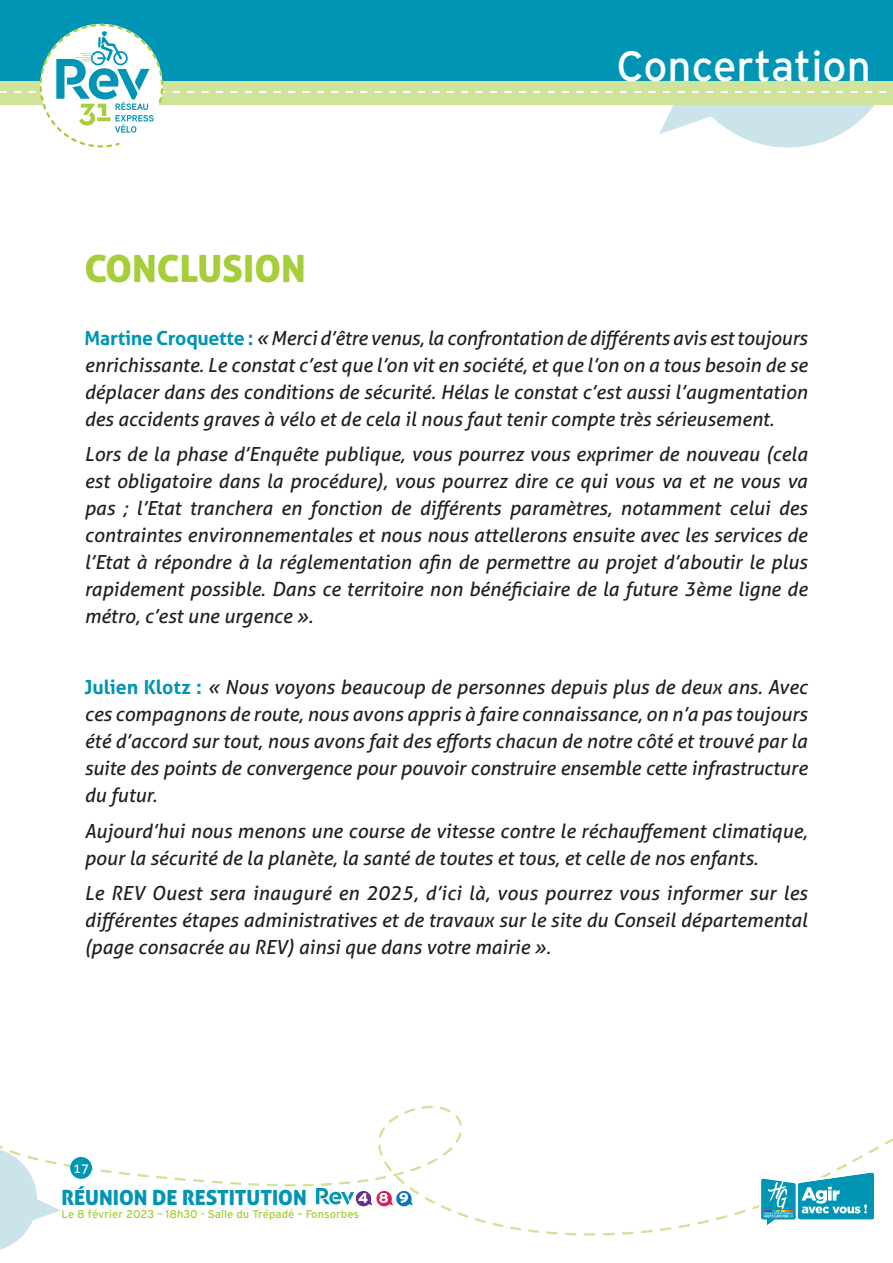
<style>
.page{position:relative;width:893px;height:1263px;background:#fff}
.page>*{position:absolute;margin:0;border:0;box-sizing:border-box;transform-origin:0 0}
.t1{font:42.3px "Interstate";color:#fff}
.t2{font:37.5px "Aller Display";color:#a6ce3b}
.t3{font:20.85px "Aller Display";color:#0095b4}
.t4{font:italic 19.5px/27px "Aller";color:#231f20;text-align:justify}
.t5{font:13.2px "Aller";color:#fff}
.t6{font:11.25px "Interstate";color:#a6ce3b}
.s1{font-weight:700;font-style:normal;color:#0095b4}
</style>
<div class="page">
<svg style="left:0;top:0;width:893px;height:148px"></svg>
<svg style="left:564px;top:1138px;width:329px;height:98px"></svg>
<svg style="left:0;top:1145px;width:223px;height:105px"></svg>
<div style="left:70px;top:1157px;width:22px;height:22px;background:#0095b4;border-radius:50%"></div>
<svg style="left:248px;top:1105px;width:291px;height:128px"></svg>
<h2 class="t2" style="left:84px;top:245px;width:223px">CONCLUSION</h2>
<h1 class="t1" style="left:617px;top:43px;width:256px">Concertation</h1>
<p class="t4" style="left:84px;top:324px;width:724px"><span class="s1">Martine Croquette :</span> « Merci d’être venus, la confrontation de différents avis est toujours enrichissante. Le constat c’est que l’on vit en société, et que l’on on a tous besoin de se déplacer dans des conditions de sécurité. Hélas le constat c’est aussi l’augmentation des accidents graves à vélo et de cela il nous faut tenir compte très sérieusement.</p>
<p class="t4" style="left:84px;top:440px;width:724px">Lors de la phase d’Enquête publique, vous pourrez vous exprimer de nouveau (cela est obligatoire dans la procédure), vous pourrez dire ce qui vous va et ne vous va pas ; l’Etat tranchera en fonction de différents paramètres, notamment celui des contraintes environnementales et nous nous attellerons ensuite avec les services de l’Etat à répondre à la réglementation afin de permettre au projet d’aboutir le plus rapidement possible. Dans ce territoire non bénéficiaire de la future 3ème ligne de métro, c’est une urgence ».</p>
<p class="t4" style="left:84px;top:674px;width:724px"><span class="s1">Julien Klotz :</span> « Nous voyons beaucoup de personnes depuis plus de deux ans. Avec ces compagnons de route, nous avons appris à faire connaissance, on n’a pas toujours été d’accord sur tout, nous avons fait des efforts chacun de notre côté et trouvé par la suite des points de convergence pour pouvoir construire ensemble cette infrastructure du futur.</p>
<p class="t4" style="left:84px;top:817px;width:724px">Aujourd’hui nous menons une course de vitesse contre le réchauffement climatique, pour la sécurité de la planète, la santé de toutes et tous, et celle de nos enfants.</p>
<p class="t4" style="left:84px;top:880px;width:724px">Le REV Ouest sera inauguré en 2025, d’ici là, vous pourrez vous informer sur les différentes étapes administratives et de travaux sur le site du Conseil départemental (page consacrée au REV) ainsi que dans votre mairie ».</p>
<p class="t5" style="left:73px;top:1160px;width:17px">17</p>
<p class="t3" style="left:61px;top:1184px;width:247px">RÉUNION DE RESTITUTION</p>
<p class="t6" style="left:61px;top:1208px;width:299px">Le 8 février 2023 – 18h30 - Salle du Trépadé – Fonsorbes</p>
</div>
